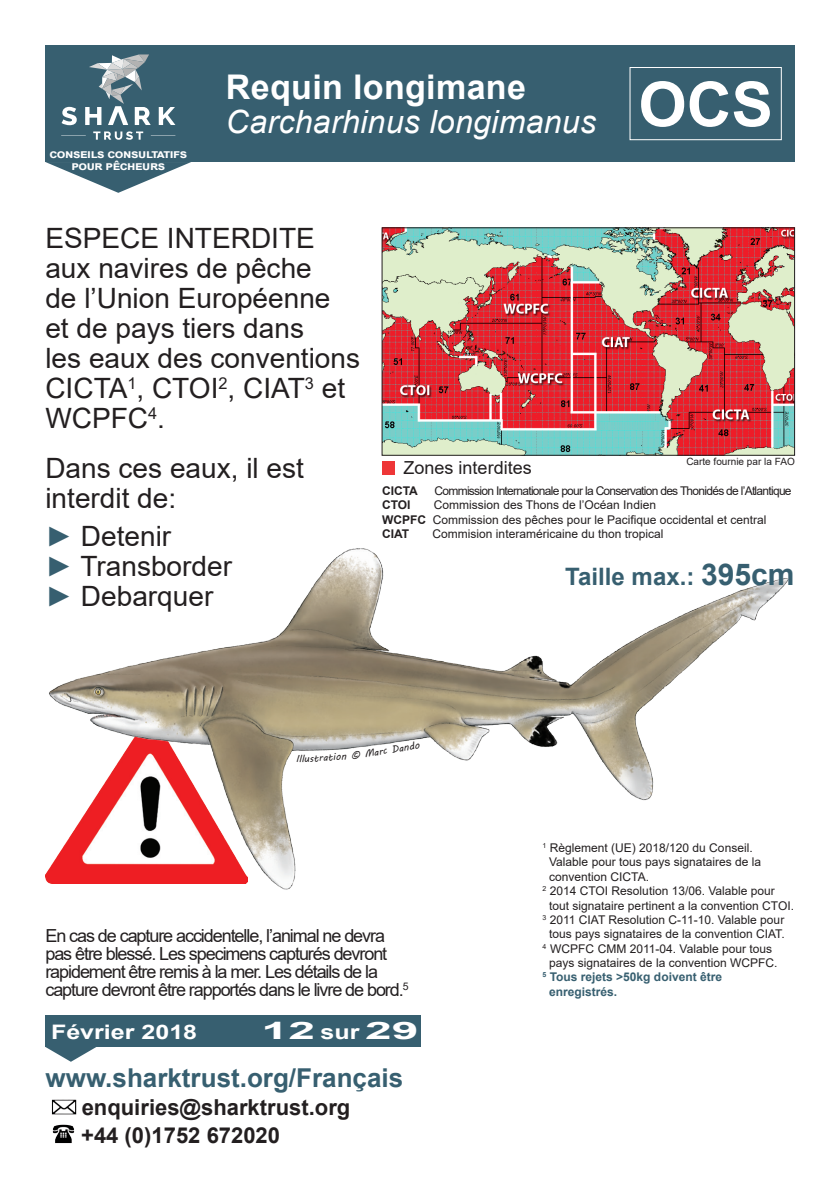
<style>
.page{position:relative;width:840px;height:1191px;background:#fff}
.page>*{position:absolute;margin:0;border:0;box-sizing:border-box;transform-origin:0 0}
.t1{font:700 62px "Arial";color:#fff}
.t2{font:700 34px "Arial";letter-spacing:.01em;color:#fff}
.t3{font:italic 32px "Arial";letter-spacing:.01em;color:#fff}
.t4{font:28px/30px "Arial";color:#231f20}
.t5{font:700 26px "Arial";color:#375f70}
.t6{font:700 24px "Arial";color:#375f70}
.t7{font:700 24px "Arial";color:#fff;scale:2 1}
.t8{font:700 22px "Arial";color:#231f20}
.t9{font:700 20px "Arial";color:#fff;scale:1.25 1}
.t10{font:18px/18px "Arial";letter-spacing:-.06em;color:#231f20}
.t11{font:18px "Arial";color:#231f20}
.t12{font:12px/14.4px "Arial";color:#231f20}
.t13{font:12px "Arial";letter-spacing:-.06em;color:#231f20}
.t14{font:700 12px/14.4px "Arial";color:#375f70}
.t15{font:700 12px/12px "Arial";letter-spacing:-.03em;color:#fff;text-align:center;scale:1.1 1}
.t16{font:700 12px "Arial";color:#231f20}
.t17{font:10px "Arial";color:#231f20}
.t18{font:10px "MV Boli";color:#231f20}
.s1{color:#375f70}
.s2{font-weight:700}
.s3{font-size:30px}
.s4{font-size:20px}
</style>
<div class="page">
<div style="left:45px;top:45px;width:749px;height:117px;background:#375f70"></div>
<svg style="left:45px;top:162px;width:146px;height:31px"></svg>
<div style="left:629px;top:67px;width:152px;height:73px;border:1px solid #fff"></div>
<svg style="left:93px;top:131px;width:50px;height:9px"></svg>
<svg style="left:61px;top:135px;width:25px;height:1px"></svg>
<svg style="left:151px;top:135px;width:24px;height:1px"></svg>
<svg style="left:61px;top:107px;width:16px;height:18px"></svg>
<svg style="left:159px;top:107px;width:16px;height:18px"></svg>
<svg style="left:85px;top:54px;width:66px;height:71px"></svg>
<img style="left:52px;top:1124px;width:23px;height:20px">
<img style="left:51px;top:1099px;width:25px;height:15px">
<svg style="left:45px;top:1047px;width:51px;height:14px"></svg>
<div style="left:45px;top:1015px;width:375px;height:32px;background:#375f70"></div>
<img style="left:383px;top:229px;width:409px;height:224px">
<img style="left:45px;top:548px;width:744px;height:342px">
<div style="left:382px;top:461px;width:12px;height:13px;background:#ee3637"></div>
<svg style="left:297px;top:748px;width:82px;height:14px"></svg>
<svg style="left:404px;top:741px;width:16px;height:10px"></svg>
<p class="t15" style="left:49px;top:147px;width:127px">conseils consultatifs pour pêcheurs</p>
<p class="t2" style="left:226px;top:63px;width:301px">Requin longimane</p>
<p class="t3" style="left:226px;top:101px;width:371px">Carcharhinus longimanus</p>
<p class="t1" style="left:638px;top:61px;width:136px">OCS</p>
<p class="t4" style="left:45px;top:223px;width:271px">ESPECE INTERDITE aux navires de pêche</p>
<p class="t4" style="left:45px;top:283px;width:286px">de l’Union Européenne</p>
<p class="t4" style="left:45px;top:313px;width:260px">et de pays tiers dans</p>
<p class="t4" style="left:45px;top:343px;width:316px">les eaux des conventions<br>CICTA<sup>1</sup>, CTOI<sup>2</sup>, CIAT<sup>3</sup> et<br>WCPFC<sup>4</sup>.</p>
<p class="t4" style="left:45px;top:453px;width:260px">Dans ces eaux, il est</p>
<p class="t4" style="left:45px;top:483px;width:132px">interdit de:</p>
<p class="t4" style="left:45px;top:521px;width:127px"><span class="s1">►</span> Detenir</p>
<p class="t4" style="left:45px;top:551px;width:188px"><span class="s1">►</span> Transborder</p>
<p class="t4" style="left:45px;top:581px;width:169px"><span class="s1">►</span> Debarquer</p>
<p class="t11" style="left:403px;top:455px;width:130px">Zones interdites</p>
<p class="t17" style="left:686px;top:454px;width:110px">Carte fournie par la FAO</p>
<p class="t16" style="left:382px;top:482px;width:37px">CICTA</p>
<p class="t13" style="left:434px;top:482px;width:358px">Commission Internationale pour la Conservation des Thonidés de l’Atlantique</p>
<p class="t16" style="left:382px;top:497px;width:30px">CTOI</p>
<p class="t12" style="left:433px;top:498px;width:223px">Commission des Thons de l’Océan Indien</p>
<p class="t12" style="left:382px;top:512px;width:386px"><span class="s2">WCPFC</span> Commission des pêches pour le Pacifique occidental et central</p>
<p class="t16" style="left:382px;top:525px;width:29px">CIAT</p>
<p class="t12" style="left:432px;top:527px;width:232px">Commision interaméricaine du thon tropical</p>
<p class="t6" style="left:565px;top:560px;width:230px">Taille max.: <span class="s3">395cm</span></p>
<p class="t18" style="left:301px;top:751px;width:4px">l</p>
<p class="t18" style="left:377px;top:745px;width:27px;rotate:-9deg">rc Da</p>
<p class="t10" style="left:45px;top:926px;width:364px">En cas de capture accidentelle, l’animal ne devra pas être blessé. Les specimens capturés devront rapidement être remis à la mer. Les détails de la capture devront être rapportés dans le livre de bord.<sup>5</sup></p>
<p class="t9" style="left:51px;top:1017px;width:118px">Février 2018</p>
<p class="t7" style="left:261px;top:1013px;width:80px">12<span class="s4">sur</span> 29</p>
<p class="t5" style="left:45px;top:1059px;width:359px">www.sharktrust.org/Français</p>
<p class="t8" style="left:82px;top:1091px;width:270px">enquiries@sharktrust.org</p>
<p class="t8" style="left:81px;top:1119px;width:200px">+44 (0)1752 672020</p>
<p class="t12" style="left:542px;top:840px;width:211px"><sup>1</sup> Règlement (UE) 2018/120 du Conseil.</p>
<p class="t12" style="left:549px;top:855px;width:213px">Valable pour tous pays signataires de la convention CICTA.</p>
<p class="t12" style="left:549px;top:883px;width:246px;text-indent:-7px"><sup>2</sup> 2014 CTOI Resolution 13/06. Valable pour tout signataire pertinent a la convention CTOI.</p>
<p class="t12" style="left:542px;top:912px;width:243px;text-align:center"><sup>3</sup> 2011 CIAT Resolution C-11-10. Valable pour tous pays signataires de la convention CIAT.</p>
<p class="t12" style="left:542px;top:941px;width:236px;text-align:center"><sup>4</sup> WCPFC CMM 2011-04. Valable pour tous pays signataires de la convention WCPFC.</p>
<p class="t14" style="left:549px;top:970px;width:174px;text-indent:-7px"><sup>5</sup> Tous rejets &gt;50kg doivent être enregistrés.</p>
</div>
